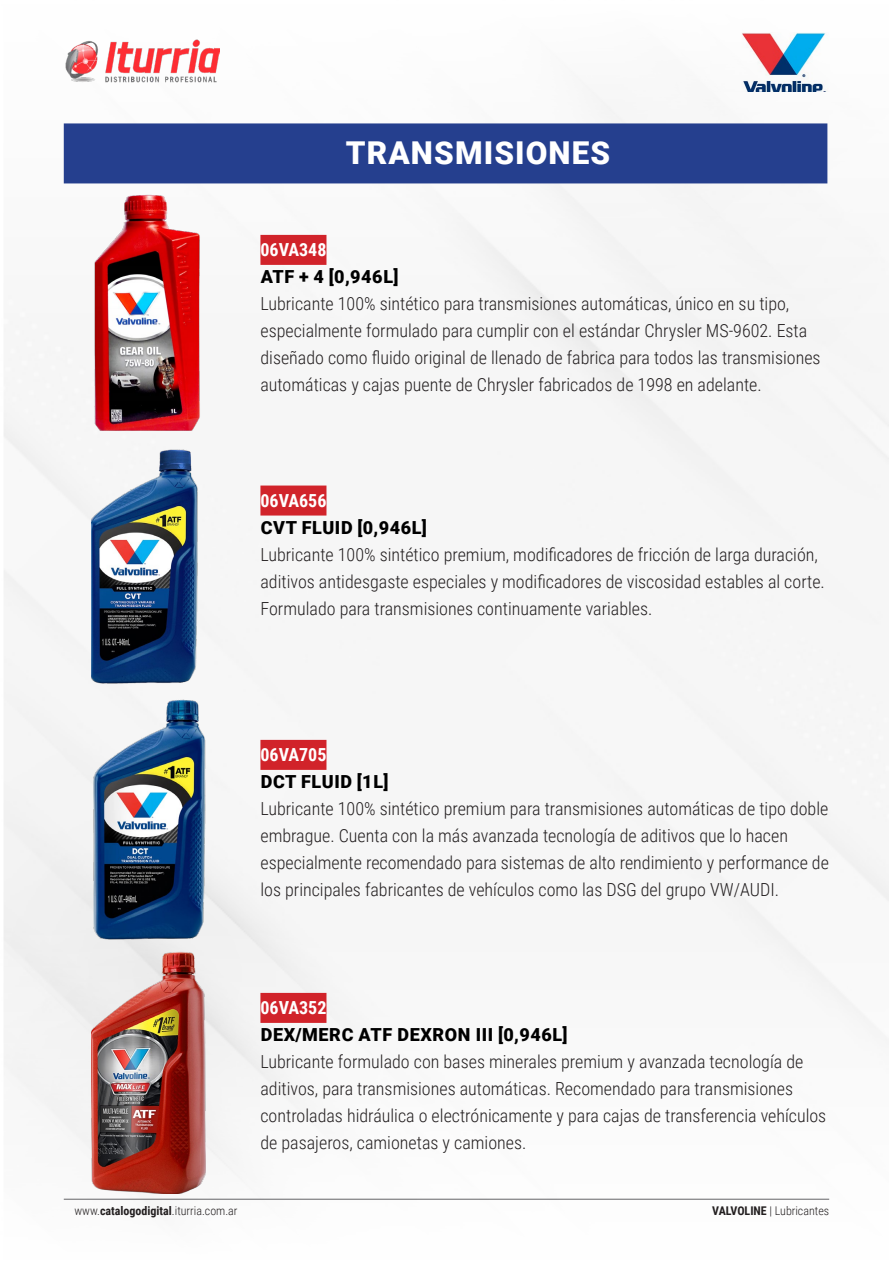
<style>
.page{position:relative;width:893px;height:1263px;background:#fff}
.page>*{position:absolute;margin:0;border:0;box-sizing:border-box;transform-origin:0 0}
.t1{font:900 31.5px "Roboto";letter-spacing:.035em;color:#fff}
.t2{font:300 18px/27px "Roboto Condensed";color:#231f20}
.t3{font:900 18px "Roboto";letter-spacing:.035em;color:#000}
.t4{font:700 18px "Roboto Condensed";color:#fff}
.t5{font:300 12px "Roboto Condensed";color:#231f20}
.s1{font-weight:700}
</style>
<div class="page">
<hr style="left:64px;top:1199px;width:765px;height:1px;background:#636366">
<img style="left:742px;top:32px;width:86px;height:60px">
<img style="left:65px;top:39px;width:155px;height:44px">
<div style="left:64px;top:123px;width:763px;height:60px;background:#253f8e"></div>
<div style="left:260px;top:235px;width:66px;height:30px;background:#d1232a"></div>
<img style="left:91px;top:194px;width:114px;height:241px">
<div style="left:260px;top:485px;width:66px;height:30px;background:#d1232a"></div>
<img style="left:91px;top:444px;width:114px;height:242px">
<div style="left:260px;top:740px;width:66px;height:30px;background:#d1232a"></div>
<img style="left:91px;top:698px;width:114px;height:242px">
<div style="left:260px;top:993px;width:66px;height:30px;background:#d1232a"></div>
<img style="left:91px;top:951px;width:114px;height:242px">
<p class="t1" style="left:346px;top:131px;width:266px">TRANSMISIONES</p>
<p class="t4" style="left:260px;top:237px;width:68px">06VA348</p>
<p class="t3" style="left:261px;top:264px;width:139px">ATF + 4 [0,946L]</p>
<p class="t2" style="left:260px;top:289px;width:562px">Lubricante 100% sintético para transmisiones automáticas, único en su tipo, especialmente formulado para cumplir con el estándar Chrysler MS-9602. Esta diseñado como fluido original de llenado de fabrica para todos las transmisiones automáticas y cajas puente de Chrysler fabricados de 1998 en adelante.</p>
<p class="t4" style="left:260px;top:487px;width:68px">06VA656</p>
<p class="t3" style="left:261px;top:514px;width:168px">CVT FLUID [0,946L]</p>
<p class="t2" style="left:260px;top:540px;width:566px">Lubricante 100% sintético premium, modificadores de fricción de larga duración, aditivos antidesgaste especiales y modificadores de viscosidad estables al corte.<br>Formulado para transmisiones continuamente variables.</p>
<p class="t4" style="left:260px;top:742px;width:68px">06VA705</p>
<p class="t3" style="left:261px;top:769px;width:129px">DCT FLUID [1L]</p>
<p class="t2" style="left:260px;top:794px;width:570px">Lubricante 100% sintético premium para transmisiones automáticas de tipo doble embrague. Cuenta con la más avanzada tecnología de aditivos que lo hacen especialmente recomendado para sistemas de alto rendimiento y performance de los principales fabricantes de vehículos como las DSG del grupo VW/AUDI.</p>
<p class="t4" style="left:260px;top:995px;width:68px">06VA352</p>
<p class="t3" style="left:261px;top:1022px;width:308px">DEX/MERC ATF DEXRON III [0,946L]</p>
<p class="t2" style="left:260px;top:1047px;width:567px">Lubricante formulado con bases minerales premium y avanzada tecnología de aditivos, para transmisiones automáticas. Recomendado para transmisiones controladas hidráulica o electrónicamente y para cajas de transferencia vehículos de pasajeros, camionetas y camiones.</p>
<p class="t5" style="left:74px;top:1202px;width:165px">www.<span class="s1">catalogodigital</span>.iturria.com.ar</p>
<p class="t5" style="left:712px;top:1202px;width:118px"><span class="s1">VALVOLINE</span> | Lubricantes</p>
</div>
